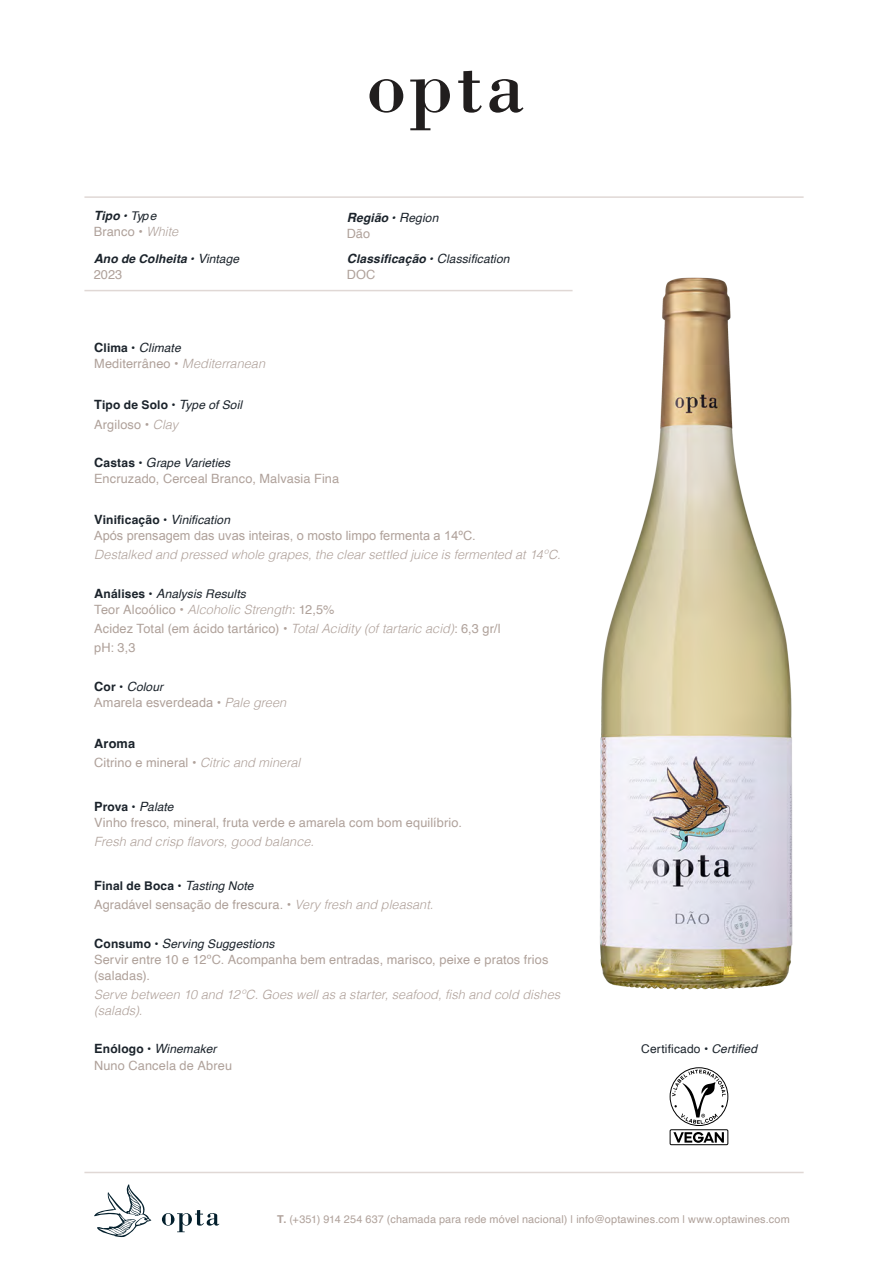
<style>
.page{position:relative;width:893px;height:1263px;background:#fff}
.page>*{position:absolute;margin:0;border:0;box-sizing:border-box;transform-origin:0 0}
.t1{font:12.75px/19px "Helvetica";letter-spacing:.01em;color:#afa19a}
.t2{font:italic 300 12.75px/16px "Helvetica";color:#afa19a}
.t3{font:12.75px "Arial";color:#afa19a}
.t4{font:italic 12px "Helvetica";letter-spacing:.01em;color:#1b232b}
.t5{font:700 12px "Helvetica";letter-spacing:.015em;color:#1b232b}
.t6{font:italic 700 12px "Helvetica";letter-spacing:.01em;color:#1b232b}
.t7{font:12px "Helvetica";letter-spacing:.015em;color:#1b232b}
.t8{font:10.8px "Helvetica";letter-spacing:.015em;color:#afa19a}
.s1{font-size:12.75px}
.s2{font-weight:400}
.s3{font-weight:300;font-style:italic}
.s4{font-weight:400;font-size:12.75px}
.s5{font-weight:700;font-style:normal;font-size:12.75px}
.s6{font-weight:700;font-style:normal}
.s7{font-weight:400;font-style:italic;font-size:12.75px}
.s8{font-weight:400;font-style:italic}
.s9{font-family:"Helvetica"}
.s10{font-family:"Helvetica";font-weight:300;font-style:italic}
.s11{font-weight:700;color:#1b232b}
.s12{font-style:italic}
.s13{font-weight:700}
</style>
<div class="page">
<hr style="left:84px;top:290px;width:489px;height:1px;background:#e0d8d5">
<hr style="left:84px;top:1172px;width:720px;height:1px;background:#e0d8d5">
<hr style="left:84px;top:196px;width:720px;height:2px;background:#e0d8d5">
<div style="left:670px;top:1067px;width:58px;height:59px;border:1px solid #000;border-radius:50%"></div>
<svg style="left:672px;top:1070px;width:54px;height:54px"></svg>
<div style="left:670px;top:1129px;width:58px;height:16px;border:1px solid #000"></div>
<svg style="left:673px;top:1132px;width:51px;height:11px"></svg>
<svg style="left:369px;top:79px;width:34px;height:34px"></svg>
<svg style="left:410px;top:79px;width:40px;height:51px"></svg>
<svg style="left:458px;top:71px;width:24px;height:42px"></svg>
<svg style="left:489px;top:79px;width:34px;height:34px"></svg>
<svg style="left:94px;top:1184px;width:57px;height:53px"></svg>
<svg style="left:162px;top:1210px;width:57px;height:22px"></svg>
<img style="left:418px;top:196px;width:386px;height:794px">
<p class="t6" style="left:94px;top:209px;width:64px"><span class="s1">T</span>ipo • <span class="s2">Type</span></p>
<p class="t1" style="left:94px;top:223px;width:86px">Branco • <span class="s3">White</span></p>
<p class="t6" style="left:94px;top:251px;width:147px"><span class="s1">A</span>no de Colheita • <span class="s4">V</span><span class="s2">intage</span></p>
<p class="t1" style="left:94px;top:265px;width:30px">2023</p>
<p class="t6" style="left:347px;top:210px;width:93px"><span class="s1">R</span>egião • <span class="s4">R</span><span class="s2">egion</span></p>
<p class="t1" style="left:347px;top:224px;width:25px">Dão</p>
<p class="t6" style="left:347px;top:251px;width:164px"><span class="s1">C</span>lassificação • <span class="s4">C</span><span class="s2">lassification</span></p>
<p class="t1" style="left:347px;top:265px;width:30px">DOC</p>
<p class="t4" style="left:94px;top:339px;width:88px"><span class="s5">C</span><span class="s6">lima •</span> <span class="s1">C</span>limate</p>
<p class="t1" style="left:94px;top:355px;width:172px">Mediterrâneo • <span class="s3">Mediterranean</span></p>
<p class="t5" style="left:94px;top:398px;width:150px"><span class="s1">T</span>ipo de Solo • <span class="s7">T</span><span class="s8">ype of Soil</span></p>
<p class="t1" style="left:94px;top:415px;width:85px">Argiloso • <span class="s3">Clay</span></p>
<p class="t4" style="left:94px;top:453px;width:138px"><span class="s5">C</span><span class="s6">astas •</span> <span class="s1">G</span>rape Varieties</p>
<p class="t1" style="left:94px;top:469px;width:247px">Encruzado, Cerceal Branco, Malvasia Fina</p>
<p class="t5" style="left:94px;top:513px;width:137px"><span class="s1">V</span>inificação • <span class="s7">V</span><span class="s8">inification</span></p>
<p class="t3" style="left:94px;top:527px;width:383px">Após prensagem das uvas inteiras, o mosto limpo fermenta a 14ºC.</p>
<p class="t2" style="left:94px;top:546px;width:468px">Destalked and pressed whole grapes, the clear settled juice is fermented at 14ºC.</p>
<p class="t4" style="left:94px;top:584px;width:153px"><span class="s5">A</span><span class="s6">nálises •</span> <span class="s1">A</span>nalysis Results</p>
<p class="t1" style="left:94px;top:600px;width:408px">Teor Alcoólico • <span class="s3">Alcoholic Strength</span>: 12,5%<br>Acidez Total (em ácido tartárico) • <span class="s3">Total Acidity (of tartaric acid)</span>: 6,3 gr/l pH: 3,3</p>
<p class="t4" style="left:94px;top:677px;width:71px"><span class="s5">C</span><span class="s6">or •</span> <span class="s1">C</span>olour</p>
<p class="t3" style="left:94px;top:694px;width:194px">Amarela esverdeada <span class="s9">•</span> <span class="s10">Pale green</span></p>
<p class="t1" style="left:94px;top:734px;width:208px"><span class="s11">Aroma<br></span>Citrino e mineral • <span class="s3">Citric and mineral</span></p>
<p class="t5" style="left:94px;top:799px;width:81px"><span class="s1">P</span>rova • <span class="s7">P</span><span class="s8">alate</span></p>
<p class="t1" style="left:94px;top:813px;width:369px">Vinho fresco, mineral, fruta verde e amarela com bom equilíbrio.</p>
<p class="t2" style="left:94px;top:833px;width:221px">Fresh and crisp flavors, good balance.</p>
<p class="t5" style="left:94px;top:878px;width:161px"><span class="s1">F</span>inal de Boca • <span class="s7">T</span><span class="s8">asting Note</span></p>
<p class="t1" style="left:94px;top:895px;width:341px">Agradável sensação de frescura. • <span class="s3">Very fresh and pleasant.</span></p>
<p class="t4" style="left:94px;top:934px;width:182px"><span class="s5">C</span><span class="s6">onsumo •</span> <span class="s1">S</span>erving Suggestions</p>
<p class="t1" style="left:94px;top:952px;width:456px;line-height:16px">Servir entre 10 e 12ºC. Acompanha bem entradas, marisco, peixe e pratos frios (saladas).</p>
<p class="t2" style="left:94px;top:985px;width:467px">Serve between 10 and 12ºC. Goes well as a starter, seafood, fish and cold dishes (salads).</p>
<p class="t4" style="left:94px;top:1040px;width:124px"><span class="s5">E</span><span class="s6">nólogo •</span> <span class="s1">W</span>inemaker</p>
<p class="t1" style="left:94px;top:1056px;width:139px">Nuno Cancela de Abreu</p>
<p class="t7" style="left:641px;top:1040px;width:117px">Certificado • <span class="s12">Certified</span></p>
<p class="t8" style="left:277px;top:1211px;width:514px"><span class="s13">T.</span> (+351) 914 254 637 (chamada para rede móvel nacional) | info@optawines.com | www.optawines.com</p>
</div>
